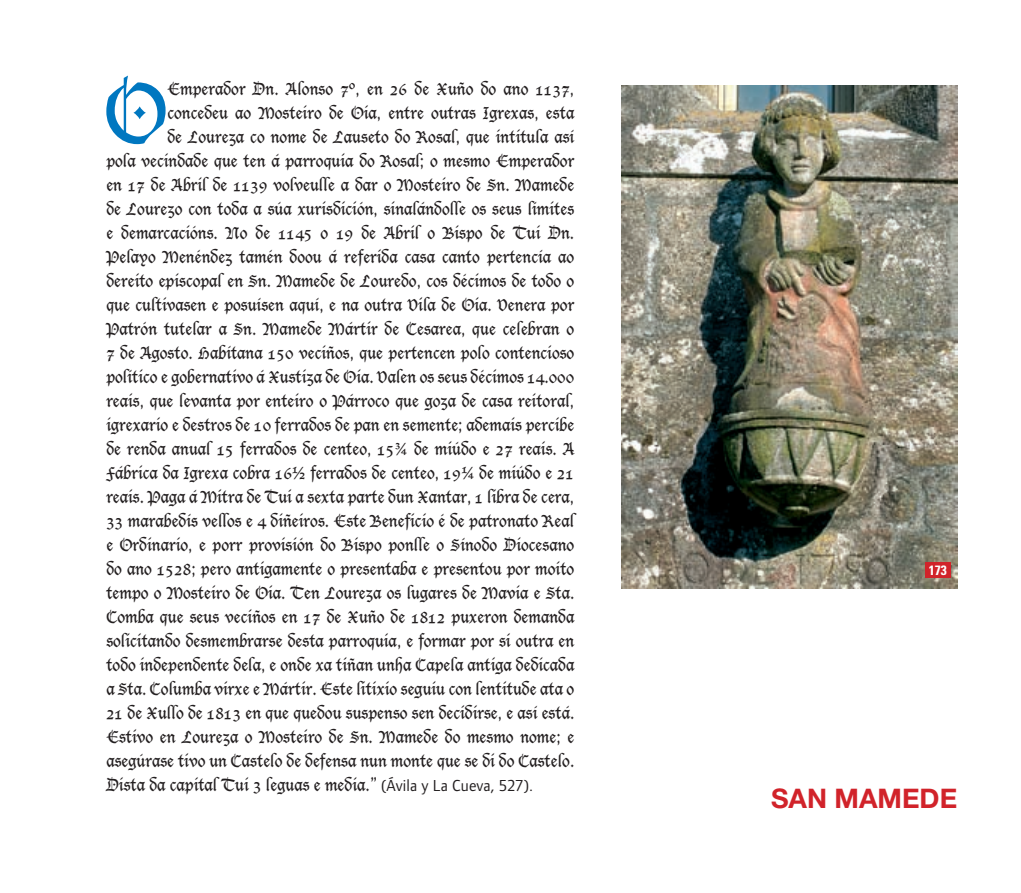
<style>
.page{position:relative;width:1021px;height:893px;background:#fff}
.page>*{position:absolute;margin:0;border:0;box-sizing:border-box;transform-origin:0 0}
.t1{font:81.3px "Lucida Blackletter";color:#0077c0}
.t2{font:700 27px "Helvetica Neue";color:#d1232a}
.t3{font:16.5px "Lucida Blackletter";color:#231f20}
.t4{font:700 condensed 13.5px "Univers";color:#fff}
.s1{font-family:"Foundry Form Sans"}
</style>
<div class="page">
<img style="left:621px;top:85px;width:336px;height:504px">
<div style="left:925px;top:562px;width:25px;height:16px;background:#d1232a"></div>
<h1 class="t1" style="left:104px;top:65px;width:64px">O</h1>
<p class="t3" style="left:167px;top:79px;width:408px">Emperador Dn. Alonso 7º, en 26 de Xuño do ano 1137,</p>
<p class="t3" style="left:167px;top:103px;width:408px">concedeu ao Mosteiro de Oia, entre outras Igrexas, esta</p>
<p class="t3" style="left:167px;top:127px;width:408px">de Loureza co nome de Lauseto do Rosal, que intitula así</p>
<p class="t3" style="left:106px;top:151px;width:469px">pola vecindade que ten á parroquia do Rosal; o mesmo Emperador</p>
<p class="t3" style="left:106px;top:175px;width:469px">en 17 de Abril de 1139 volveulle a dar o Mosteiro de Sn. Mamede</p>
<p class="t3" style="left:106px;top:199px;width:469px">de Lourezo con toda a súa xurisdición, sinalándolle os seus límites</p>
<p class="t3" style="left:106px;top:223px;width:469px">e demarcacións. No de 1145 o 19 de Abril o Bispo de Tui Dn.</p>
<p class="t3" style="left:106px;top:247px;width:469px">Pelayo Menéndez tamén doou á referida casa canto pertencía ao</p>
<p class="t3" style="left:106px;top:271px;width:469px">dereito episcopal en Sn. Mamede de Louredo, cos décimos de todo o</p>
<p class="t3" style="left:106px;top:295px;width:469px">que cultivasen e posuísen aquí, e na outra Vila de Oia. Venera por</p>
<p class="t3" style="left:106px;top:319px;width:469px">Patrón tutelar a Sn. Mamede Mártir de Cesarea, que celebran o</p>
<p class="t3" style="left:106px;top:343px;width:469px">7 de Agosto. Habítana 150 veciños, que pertencen polo contencioso</p>
<p class="t3" style="left:106px;top:367px;width:469px">político e gobernativo á Xustiza de Oia. Valen os seus décimos 14.000</p>
<p class="t3" style="left:106px;top:391px;width:469px">reais, que levanta por enteiro o Párroco que goza de casa reitoral,</p>
<p class="t3" style="left:106px;top:415px;width:469px">igrexario e destros de 10 ferrados de pan en semente; ademais percibe</p>
<p class="t3" style="left:106px;top:439px;width:469px">de renda anual 15 ferrados de centeo, 15¾ de miúdo e 27 reais. A</p>
<p class="t3" style="left:106px;top:463px;width:469px">Fábrica da Igrexa cobra 16½ ferrados de centeo, 19¼ de miúdo e 21</p>
<p class="t3" style="left:106px;top:487px;width:469px">reais. Paga á Mitra de Tui a sexta parte dun Xantar, 1 libra de cera,</p>
<p class="t3" style="left:106px;top:511px;width:469px">33 marabedís vellos e 4 diñeiros. Este Beneficio é de patronato Real</p>
<p class="t3" style="left:106px;top:535px;width:469px">e Ordinario, e porr provisión do Bispo ponlle o Sínodo Diocesano</p>
<p class="t3" style="left:106px;top:559px;width:469px">do ano 1528; pero antigamente o presentaba e presentou por moito</p>
<p class="t3" style="left:106px;top:583px;width:469px">tempo o Mosteiro de Oia. Ten Loureza os lugares de Mavia e Sta.</p>
<p class="t3" style="left:106px;top:607px;width:469px">Comba que seus veciños en 17 de Xuño de 1812 puxeron demanda</p>
<p class="t3" style="left:106px;top:631px;width:469px">solicitando desmembrarse desta parroquia, e formar por si outra en</p>
<p class="t3" style="left:106px;top:655px;width:469px">todo independente dela, e onde xa tiñan unha Capela antiga dedicada</p>
<p class="t3" style="left:106px;top:679px;width:469px">a Sta. Columba virxe e Mártir. Este litixio seguiu con lentitude ata o</p>
<p class="t3" style="left:106px;top:703px;width:469px">21 de Xullo de 1813 en que quedou suspenso sen decidirse, e así está.</p>
<p class="t3" style="left:106px;top:727px;width:469px">Estivo en Loureza o Mosteiro de Sn. Mamede do mesmo nome; e</p>
<p class="t3" style="left:106px;top:751px;width:469px">asegúrase tivo un Castelo de defensa nun monte que se di do Castelo.</p>
<p class="t3" style="left:106px;top:775px;width:428px">Dista da capital Tui 3 leguas e media.” <span class="s1">(Ávila y La Cueva, 527).</span></p>
<p class="t4" style="left:928px;top:562px;width:19px">173</p>
<h2 class="t2" style="left:771px;top:782px;width:188px">SAN MAMEDE</h2>
</div>
